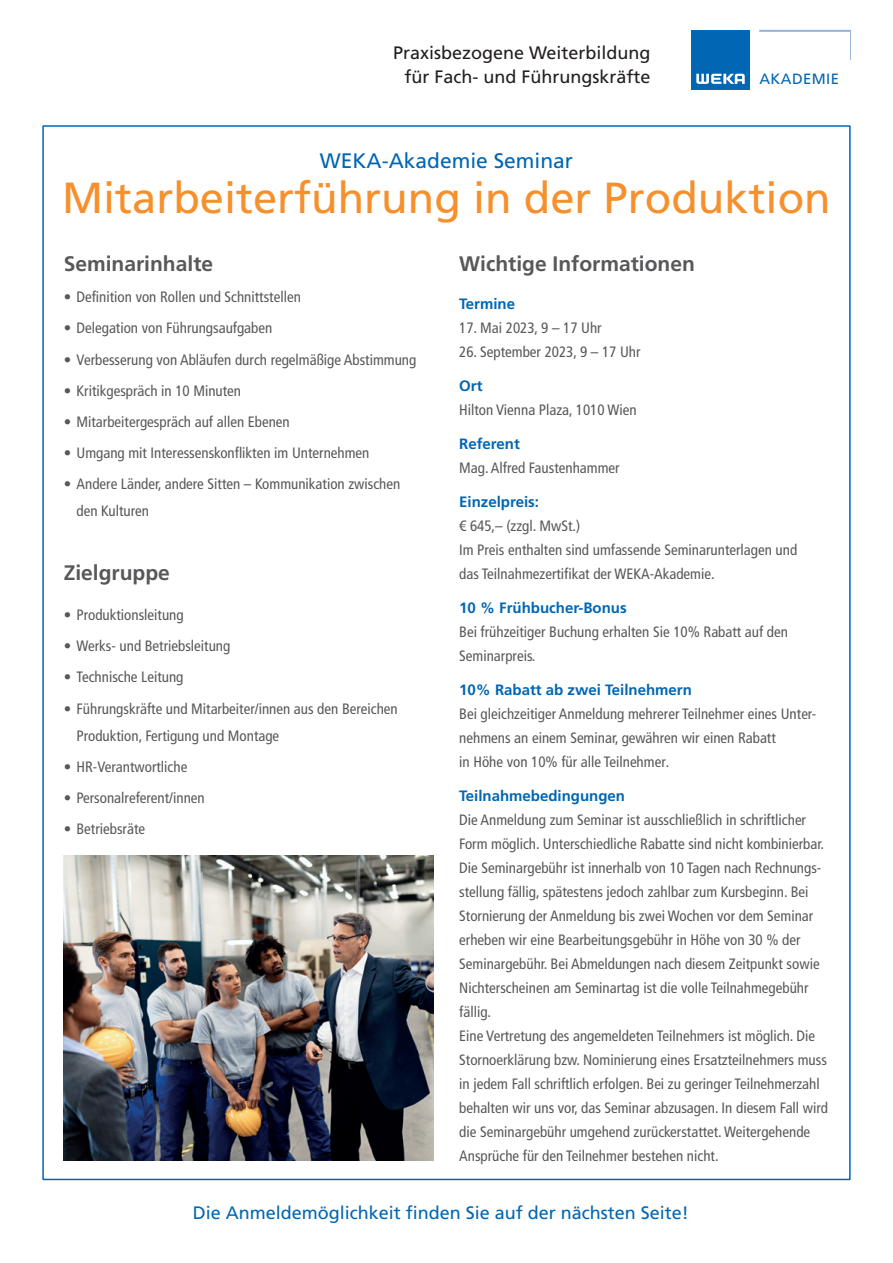
<style>
.page{position:relative;width:893px;height:1263px;background:#fff}
.page>*{position:absolute;margin:0;border:0;box-sizing:border-box;transform-origin:0 0}
.Copy_10_12_einzug{font:43.5px "Frutiger LT Std";color:#f6902c}
.Seminar_Titel{font:700 21px "Frutiger LT Com";color:#57585a}
.Copy_10_12_einzug-2{font:21px "Frutiger LT Std";color:#0166b3}
.t1{font:18px "Frutiger LT Com";color:#231f20}
.Buchtitel_11_12_bold{font:18px "Frutiger LT Com";color:#0166b3}
.Copy_10_12{font:condensed 15px/24px "Frutiger LT Com";color:#57585a}
.Seminar_Titel-2{font:700 15px "Frutiger LT Com";color:#0166b3}
.t2{font:14.85px "Frutiger LT Std";letter-spacing:.025em;color:#0166b3}
</style>
<div class="page">
<div style="left:42px;top:125px;width:809px;height:1055px;background:#fff;border:2px solid #0166b3"></div>
<div style="left:691px;top:30px;width:59px;height:59px;background:#0166b3"></div>
<svg style="left:696px;top:74px;width:49px;height:10px"></svg>
<hr style="left:850px;top:30px;width:1px;height:30px;background:#95b5de">
<hr style="left:760px;top:30px;width:90px;height:2px;background:#95b5de">
<img style="left:64px;top:856px;width:370px;height:305px">
<p class="t1" style="left:393px;top:43px;width:259px">Praxisbezogene Weiterbildung</p>
<p class="t1" style="left:405px;top:67px;width:248px">für Fach- und Führungskräfte</p>
<p class="t2" style="left:759px;top:70px;width:81px">AKADEMIE</p>
<p class="Copy_10_12_einzug-2" style="left:320px;top:148px;width:255px">WEKA-Akademie Seminar</p>
<p class="Copy_10_12_einzug" style="left:62px;top:172px;width:770px">Mitarbeiterführung in der Produktion</p>
<p class="Seminar_Titel" style="left:64px;top:251px;width:151px">Seminarinhalte</p>
<p class="Copy_10_12" style="left:64px;top:285px;width:239px">• Definition von Rollen und Schnittstellen</p>
<p class="Copy_10_12" style="left:64px;top:316px;width:210px">• Delegation von Führungsaufgaben</p>
<p class="Copy_10_12" style="left:64px;top:347px;width:354px">• Verbesserung von Abläufen durch regelmäßige Abstimmung</p>
<p class="Copy_10_12" style="left:64px;top:379px;width:179px">• Kritikgespräch in 10 Minuten</p>
<p class="Copy_10_12" style="left:64px;top:410px;width:227px">• Mitarbeitergespräch auf allen Ebenen</p>
<p class="Copy_10_12" style="left:64px;top:441px;width:307px">• Umgang mit Interessenskonflikten im Unternehmen</p>
<p class="Copy_10_12" style="left:77px;top:471px;width:325px;line-height:27px;text-indent:-13px">• Andere Länder, andere Sitten – Kommunikation zwischen den Kulturen</p>
<p class="Seminar_Titel" style="left:64px;top:561px;width:108px">Zielgruppe</p>
<p class="Copy_10_12" style="left:64px;top:603px;width:121px">• Produktionsleitung</p>
<p class="Copy_10_12" style="left:64px;top:634px;width:168px">• Werks- und Betriebsleitung</p>
<p class="Copy_10_12" style="left:64px;top:665px;width:121px">• Technische Leitung</p>
<p class="Copy_10_12" style="left:77px;top:695px;width:323px;line-height:27px;text-indent:-13px">• Führungskräfte und Mitarbeiter/innen aus den Bereichen<br>Produktion, Fertigung und Montage</p>
<p class="Copy_10_12" style="left:64px;top:755px;width:125px">• HR-Verantwortliche</p>
<p class="Copy_10_12" style="left:64px;top:786px;width:143px">• Personalreferent/innen</p>
<p class="Copy_10_12" style="left:64px;top:817px;width:83px">• Betriebsräte</p>
<p class="Seminar_Titel" style="left:459px;top:251px;width:237px">Wichtige Informationen</p>
<p class="Seminar_Titel-2" style="left:459px;top:295px;width:57px">Termine</p>
<p class="Copy_10_12" style="left:459px;top:316px;width:144px">17. Mai 2023, 9 – 17 Uhr</p>
<p class="Copy_10_12" style="left:459px;top:340px;width:183px">26. September 2023, 9 – 17 Uhr</p>
<p class="Seminar_Titel-2" style="left:459px;top:377px;width:25px">Ort</p>
<p class="Copy_10_12" style="left:459px;top:398px;width:179px">Hilton Vienna Plaza, 1010 Wien</p>
<p class="Seminar_Titel-2" style="left:459px;top:435px;width:62px">Referent</p>
<p class="Copy_10_12" style="left:459px;top:456px;width:162px">Mag. Alfred Faustenhammer</p>
<p class="Seminar_Titel-2" style="left:459px;top:493px;width:81px">Einzelpreis:</p>
<p class="Copy_10_12" style="left:459px;top:514px;width:122px">€ 645,– (zzgl. MwSt.)</p>
<p class="Copy_10_12" style="left:459px;top:538px;width:339px">Im Preis enthalten sind umfassende Seminarunterlagen und das Teilnahmezertifikat der WEKA-Akademie.</p>
<p class="Seminar_Titel-2" style="left:459px;top:599px;width:169px">10 % Frühbucher-Bonus</p>
<p class="Copy_10_12" style="left:459px;top:620px;width:330px">Bei frühzeitiger Buchung erhalten Sie 10% Rabatt auf den<br>Seminarpreis.</p>
<p class="Seminar_Titel-2" style="left:459px;top:681px;width:234px">10% Rabatt ab zwei Teilnehmern</p>
<p class="Copy_10_12" style="left:459px;top:702px;width:358px">Bei gleichzeitiger Anmeldung mehrerer Teilnehmer eines Unter&shy;nehmens an einem Seminar, gewähren wir einen Rabatt</p>
<p class="Copy_10_12" style="left:459px;top:750px;width:212px">in Höhe von 10% für alle Teilnehmer.</p>
<p class="Seminar_Titel-2" style="left:459px;top:787px;width:167px">Teilnahmebedingungen</p>
<p class="Copy_10_12" style="left:459px;top:808px;width:370px">Die Anmeldung zum Seminar ist ausschließlich in schriftlicher Form möglich. Unterschiedliche Rabatte sind nicht kombinierbar.<br>Die Seminargebühr ist innerhalb von 10 Tagen nach Rechnungs&shy;stellung fällig, spätestens jedoch zahlbar zum Kursbeginn. Bei Stornierung der Anmeldung bis zwei Wochen vor dem Seminar erheben wir eine Bearbeitungsgebühr in Höhe von 30 % der Seminargebühr. Bei Abmeldungen nach diesem Zeitpunkt sowie Nichterscheinen am Seminartag ist die volle Teilnahmegebühr fällig.<br>Eine Vertretung des angemeldeten Teilnehmers ist möglich. Die Stornoerklärung bzw. Nominierung eines Ersatzteilnehmers muss in jedem Fall schriftlich erfolgen. Bei zu geringer Teilnehmerzahl behalten wir uns vor, das Seminar abzusagen. In diesem Fall wird die Seminargebühr umgehend zurückerstattet. Weitergehende Ansprüche für den Teilnehmer bestehen nicht.</p>
<p class="Buchtitel_11_12_bold" style="left:193px;top:1202px;width:498px">Die Anmeldemöglichkeit finden Sie auf der nächsten Seite!</p>
</div>
